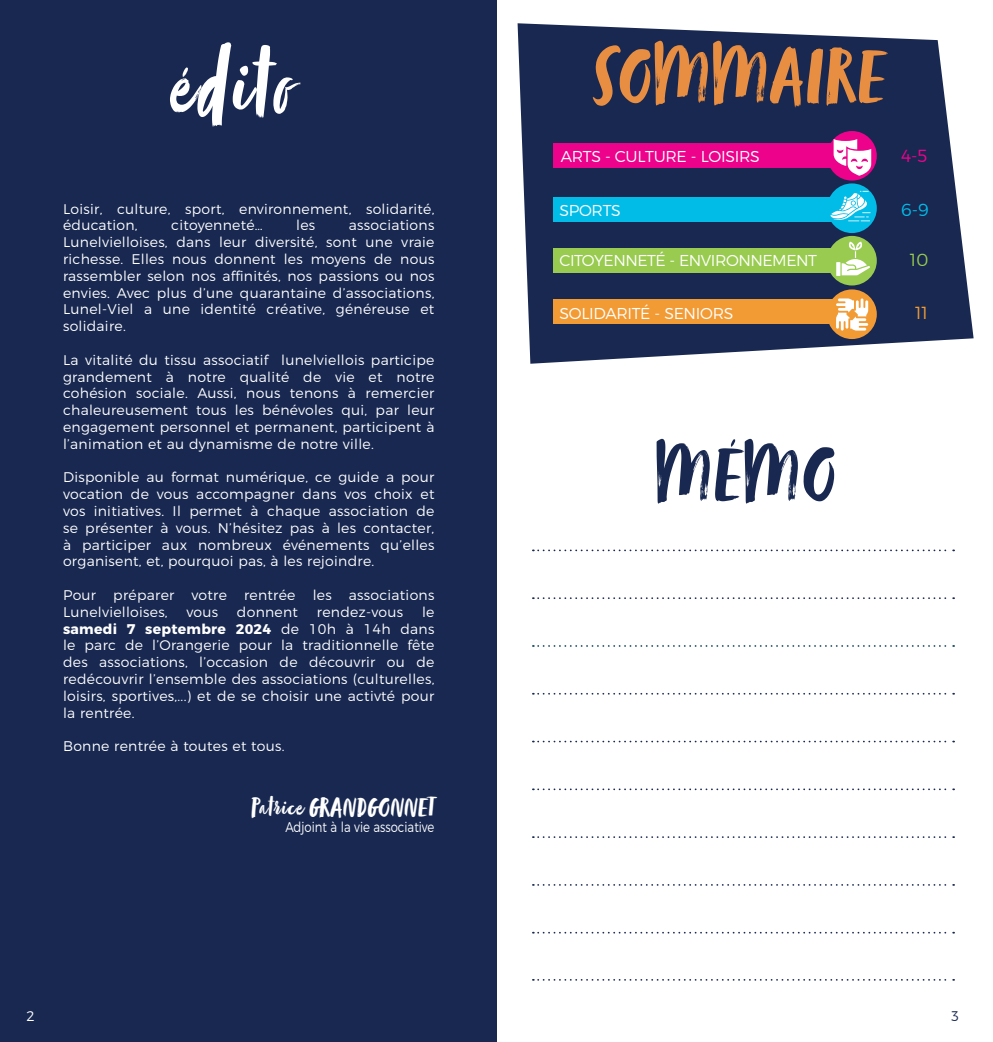
<style>
.page{position:relative;width:993px;height:1042px;background:#fff}
.page>*{position:absolute;margin:0;border:0;box-sizing:border-box;transform-origin:0 0}
.t1{font:100.62px "Zooja W00";letter-spacing:.05em;color:#fff;scale:.83 1}
.t2{font:80.5px "Zooja W00";letter-spacing:.05em;color:#e88e42;scale:.83 1}
.t3{font:80.5px "Zooja W00";color:#182851;scale:.83 1}
.t4{font:28.18px "Zooja W00";letter-spacing:.05em;color:#fff;scale:.83 1}
.t5{font:300 17.5px "Montserrat";color:#ed028c}
.t6{font:300 17.5px "Montserrat";color:#02bce8}
.t7{font:300 17.5px "Montserrat";color:#98cb4f}
.t8{font:300 17.5px "Montserrat";color:#f29b35}
.t9{font:300 15.75px "Montserrat";letter-spacing:-.02em;color:#fff}
.t10{font:300 14.17px "Montserrat";color:#fff;scale:.83 1}
.t11{font:300 14px/16.8px "Montserrat";letter-spacing:.02em;color:#fff;text-align:justify}
.t12{font:300 14px "Montserrat";color:#182851}
.s1{font-weight:700}
</style>
<div class="page">
<svg style="left:517px;top:23px;width:456px;height:341px;background:#3a476a"></svg>
<svg style="left:532px;top:549px;width:421px;height:2px"></svg>
<svg style="left:532px;top:597px;width:421px;height:2px"></svg>
<svg style="left:532px;top:645px;width:421px;height:2px"></svg>
<svg style="left:532px;top:693px;width:421px;height:1px"></svg>
<svg style="left:532px;top:740px;width:421px;height:2px"></svg>
<svg style="left:532px;top:788px;width:421px;height:2px"></svg>
<svg style="left:532px;top:836px;width:421px;height:2px"></svg>
<svg style="left:532px;top:884px;width:421px;height:2px"></svg>
<svg style="left:532px;top:932px;width:421px;height:1px"></svg>
<svg style="left:826px;top:131px;width:50px;height:50px"></svg>
<div style="left:553px;top:143px;width:301px;height:25px;background:#ed028c"></div>
<div style="left:826px;top:183px;width:50px;height:50px;background:#02bce8;border-radius:50%"></div>
<div style="left:553px;top:197px;width:301px;height:25px;background:#02bce8"></div>
<div style="left:826px;top:236px;width:50px;height:49px;background:#98cb4f;border-radius:50%"></div>
<div style="left:553px;top:248px;width:301px;height:25px;background:#98cb4f"></div>
<div style="left:826px;top:289px;width:50px;height:50px;background:#f29b35;border-radius:50%"></div>
<div style="left:553px;top:299px;width:301px;height:25px;background:#f29b35"></div>
<svg style="left:532px;top:979px;width:421px;height:1px"></svg>
<svg style="left:833px;top:139px;width:37px;height:37px"></svg>
<svg style="left:830px;top:191px;width:40px;height:30px"></svg>
<svg style="left:836px;top:298px;width:31px;height:33px"></svg>
<svg style="left:835px;top:262px;width:5px;height:14px"></svg>
<svg style="left:841px;top:242px;width:28px;height:33px"></svg>
<div style="left:0;top:0;width:496px;height:1042px;background:#182851"></div>
<h1 class="t1" style="left:167px;top:25px;width:150px">édito</h1>
<p class="t11" style="left:63px;top:199px;width:373px">Loisir, culture, sport, environnement, solidarité, éducation,</p>
<p class="t11" style="left:171px;top:216px;width:93px">citoyenneté…</p>
<p class="t11" style="left:296px;top:216px;width:21px">les</p>
<p class="t11" style="left:63px;top:216px;width:373px;text-indent:286px">associations Lunelvielloises, dans leur diversité, sont une vraie richesse. Elles nous donnent les moyens de nous rassembler selon nos affinités, nos passions ou nos envies. Avec plus d’une quarantaine d’associations, Lunel-Viel a une identité créative, généreuse et solidaire.</p>
<p class="t11" style="left:63px;top:350px;width:373px">La vitalité du tissu associatif lunelviellois participe grandement à notre qualité de vie et notre cohésion sociale. Aussi, nous tenons à remercier chaleureusement tous les bénévoles qui, par leur engagement personnel et permanent, participent à l’animation et au dynamisme de notre ville.</p>
<p class="t11" style="left:63px;top:468px;width:373px">Disponible au format numérique, ce guide a pour vocation de vous accompagner dans vos choix et vos initiatives. Il permet à chaque association de se présenter à vous. N’hésitez pas à les contacter, à participer aux nombreux événements qu’elles organisent, et, pourquoi pas, à les rejoindre.</p>
<p class="t11" style="left:63px;top:585px;width:373px">Pour préparer votre rentrée les associations<br>Lunelvielloises,</p>
<p class="t11" style="left:63px;top:602px;width:373px;text-indent:359px">le <span class="s1">samedi 7 septembre 2024</span> de 10h à 14h dans le parc de l’Orangerie pour la traditionnelle fête des associations, l’occasion de découvrir ou de redécouvrir l’ensemble des associations (culturelles, loisirs, sportives,...) et de se choisir une activté pour la rentrée.</p>
<p class="t11" style="left:63px;top:736px;width:223px">Bonne rentrée à toutes et tous.</p>
<p class="t11" style="left:186px;top:602px;width:33px">vous</p>
<p class="t11" style="left:237px;top:602px;width:63px">donnent</p>
<p class="t11" style="left:317px;top:602px;width:88px">rendez-vous</p>
<h3 class="t4" style="left:251px;top:790px;width:222px">Patrice GRANDGONNET</h3>
<p class="t10" style="left:285px;top:816px;width:181px">Adjoint à la vie associative</p>
<p class="t11" style="left:26px;top:1006px;width:10px">2</p>
<h2 class="t2" style="left:591px;top:27px;width:351px">SOMMAIRE</h2>
<p class="t9" style="left:560px;top:144px;width:200px">ARTS - CULTURE - LOISIRS</p>
<p class="t5" style="left:900px;top:142px;width:28px">4-5</p>
<p class="t9" style="left:559px;top:198px;width:63px">SPORTS</p>
<p class="t6" style="left:900px;top:196px;width:29px">6-9</p>
<p class="t9" style="left:559px;top:248px;width:259px">CITOYENNETÉ - ENVIRONNEMENT</p>
<p class="t7" style="left:909px;top:246px;width:20px">10</p>
<p class="t9" style="left:559px;top:301px;width:175px">SOLIDARITÉ - SENIORS</p>
<p class="t8" style="left:914px;top:299px;width:14px">11</p>
<h2 class="t3" style="left:655px;top:425px;width:217px">MÉMO</h2>
<p class="t12" style="left:951px;top:1005px;width:9px">3</p>
</div>
